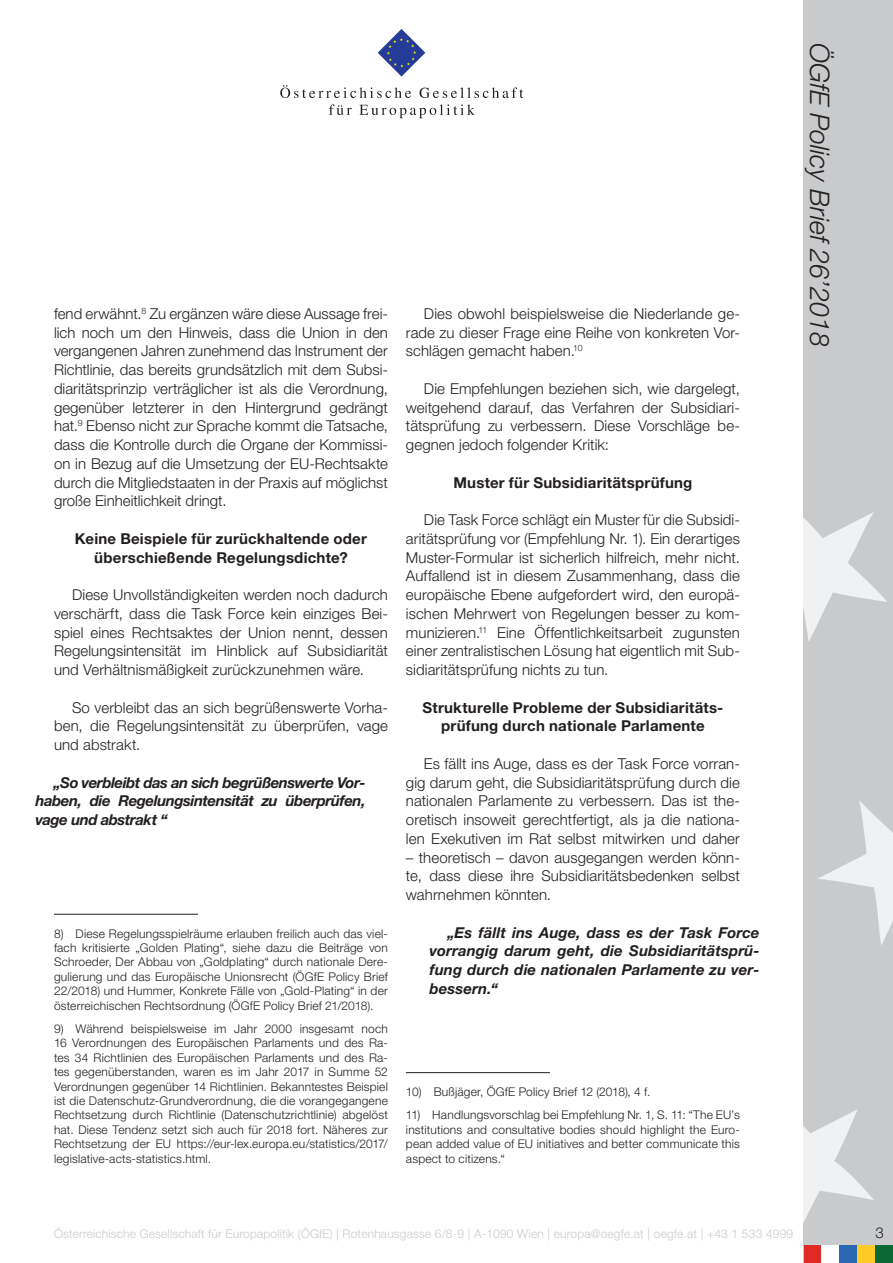
<style>
.page{position:relative;width:893px;height:1263px;background:#fff}
.page>*{position:absolute;margin:0;border:0;box-sizing:border-box;transform-origin:0 0}
.t1{font:italic 300 27px "Helvetica Neue LT Std";color:#231f20}
.Standard_Paragraph{font:300 15px/18.8px "Helvetica Neue LT Std";letter-spacing:.005em;color:#231f20;text-align:justify}
.Standard_Paragraph-2{font:italic 700 15px/18.8px "Helvetica Neue LT Std";letter-spacing:-.01em;color:#231f20;text-align:justify}
.Zwischenüberschrift{font:700 15px/18.8px "Helvetica Neue LT Std";letter-spacing:.015em;color:#231f20;text-align:center}
.Footnotes{font:300 12px/14.4px "Helvetica Neue LT Std";letter-spacing:.015em;color:#231f20;text-align:justify}
.t2{font:300 12px "Helvetica Neue LT Std";letter-spacing:.015em;color:#c9cacc}
</style>
<div class="page">
<div style="left:804px;top:0;width:89px;height:1263px;background:#c9cacc"></div>
<svg style="left:804px;top:512px;width:83px;height:130px"></svg>
<svg style="left:818px;top:801px;width:75px;height:144px"></svg>
<svg style="left:804px;top:1110px;width:70px;height:111px"></svg>
<svg style="left:378px;top:29px;width:47px;height:48px"></svg>
<svg style="left:280px;top:85px;width:131px;height:13px"></svg>
<svg style="left:420px;top:87px;width:103px;height:11px"></svg>
<svg style="left:329px;top:104px;width:23px;height:11px"></svg>
<svg style="left:359px;top:104px;width:116px;height:14px"></svg>
<div style="left:857px;top:1245px;width:18px;height:18px;background:#fecb26"></div>
<div style="left:839px;top:1245px;width:18px;height:18px;background:#2b68b3"></div>
<div style="left:804px;top:1245px;width:17px;height:18px;background:#de2b26"></div>
<div style="left:875px;top:1245px;width:18px;height:18px;background:#0b6936"></div>
<div style="left:821px;top:1245px;width:18px;height:18px;background:#fff"></div>
<hr style="left:54px;top:914px;width:144px;height:1px;background:#231f20">
<hr style="left:406px;top:1072px;width:144px;height:1px;background:#231f20">
<p class="Standard_Paragraph" style="left:54px;top:304px;width:335px">fend erwähnt.<sup>8</sup> Zu ergänzen wäre diese Aussage frei&shy;lich noch um den Hinweis, dass die Union in den vergangenen Jahren zunehmend das Instrument der Richtlinie, das bereits grundsätzlich mit dem Subsi&shy;diaritätsprinzip verträglicher ist als die Verordnung, gegenüber letzterer in den Hintergrund gedrängt hat.<sup>9</sup> Ebenso nicht zur Sprache kommt die Tatsache, dass die Kontrolle durch die Organe der Kommissi&shy;on in Bezug auf die Umsetzung der EU-Rechtsakte durch die Mitgliedstaaten in der Praxis auf möglichst große Einheitlichkeit dringt.</p>
<p class="Zwischenüberschrift" style="left:75px;top:529px;width:293px">Keine Beispiele für zurückhaltende oder überschießende Regelungsdichte?</p>
<p class="Standard_Paragraph" style="left:54px;top:585px;width:335px;text-indent:18px">Diese Unvollständigkeiten werden noch dadurch verschärft, dass die Task Force kein einziges Bei&shy;spiel eines Rechtsaktes der Union nennt, dessen Regelungsintensität im Hinblick auf Subsidiarität und Verhältnismäßigkeit zurückzunehmen wäre.</p>
<p class="Standard_Paragraph" style="left:54px;top:697px;width:335px;text-indent:18px">So verbleibt das an sich begrüßenswerte Vorha&shy;ben, die Regelungsintensität zu überprüfen, vage und abstrakt.</p>
<p class="Standard_Paragraph-2" style="left:36px;top:772px;width:332px;text-indent:18px">„So verbleibt das an sich begrüßenswerte Vor&shy;haben, die Regelungsintensität zu überprüfen, vage und abstrakt “</p>
<p class="Footnotes" style="left:54px;top:926px;width:335px">8) Diese Regelungsspielräume erlauben freilich auch das viel&shy;fach kritisierte „Golden Plating“, siehe dazu die Beiträge von Schroeder, Der Abbau von „Goldplating“ durch nationale Dere&shy;gulierung und das Europäische Unionsrecht (ÖGfE Policy Brief 22/2018) und Hummer, Konkrete Fälle von „Gold-Plating“ in der österreichischen Rechtsordnung (ÖGfE Policy Brief 21/2018).</p>
<p class="Footnotes" style="left:54px;top:1021px;width:335px">9) Während beispielsweise im Jahr 2000 insgesamt noch 16 Verordnungen des Europäischen Parlaments und des Ra&shy;tes 34 Richtlinien des Europäischen Parlaments und des Ra&shy;tes gegenüberstanden, waren es im Jahr 2017 in Summe 52<br>Verordnungen gegenüber 14 Richtlinien. Bekanntestes Beispiel ist die Datenschutz-Grundverordnung, die die vorangegangene Rechtsetzung durch Richtlinie (Datenschutzrichtlinie) abgelöst hat. Diese Tendenz setzt sich auch für 2018 fort. Näheres zur Rechtsetzung der EU https://eur-lex.europa.eu/statistics/2017/ legislative-acts-statistics.html.</p>
<p class="Standard_Paragraph" style="left:406px;top:304px;width:335px;text-indent:18px">Dies obwohl beispielsweise die Niederlande ge&shy;rade zu dieser Frage eine Reihe von konkreten Vor&shy;schlägen gemacht haben.<sup>10</sup></p>
<p class="Standard_Paragraph" style="left:406px;top:379px;width:335px;text-indent:18px">Die Empfehlungen beziehen sich, wie dargelegt, weitgehend darauf, das Verfahren der Subsidiari&shy;tätsprüfung zu verbessern. Diese Vorschläge be&shy;gegnen jedoch folgender Kritik:</p>
<p class="Zwischenüberschrift" style="left:453px;top:472px;width:241px">Muster für Subsidiaritätsprüfung</p>
<p class="Standard_Paragraph" style="left:406px;top:510px;width:335px;text-indent:18px">Die Task Force schlägt ein Muster für die Subsidi&shy;aritätsprüfung vor (Empfehlung Nr. 1). Ein derartiges Muster-Formular ist sicherlich hilfreich, mehr nicht.<br>Auffallend ist in diesem Zusammenhang, dass die europäische Ebene aufgefordert wird, den europä&shy;ischen Mehrwert von Regelungen besser zu kom&shy;munizieren.<sup>11</sup> Eine Öffentlichkeitsarbeit zugunsten einer zentralistischen Lösung hat eigentlich mit Sub&shy;sidiaritätsprüfung nichts zu tun.</p>
<p class="Zwischenüberschrift" style="left:422px;top:697px;width:302px">Strukturelle Probleme der Subsidiaritäts&shy;prüfung durch nationale Parlamente</p>
<p class="Standard_Paragraph" style="left:406px;top:754px;width:335px;text-indent:18px">Es fällt ins Auge, dass es der Task Force vorran&shy;gig darum geht, die Subsidiaritätsprüfung durch die nationalen Parlamente zu verbessern. Das ist the&shy;oretisch insoweit gerechtfertigt, als ja die nationa&shy;len Exekutiven im Rat selbst mitwirken und daher</p>
<p class="Standard_Paragraph" style="left:406px;top:847px;width:335px">– theoretisch – davon ausgegangen werden könn&shy;te, dass diese ihre Subsidiaritätsbedenken selbst wahrnehmen könnten.</p>
<p class="Standard_Paragraph-2" style="left:429px;top:922px;width:332px;text-indent:18px">„Es fällt ins Auge, dass es der Task Force vorrangig darum geht, die Subsidiaritätsprü&shy;fung durch die nationalen Parlamente zu ver&shy;bessern.“</p>
<p class="Footnotes" style="left:406px;top:1084px;width:246px">10) Bußjäger, ÖGfE Policy Brief 12 (2018), 4 f.</p>
<p class="Footnotes" style="left:406px;top:1108px;width:335px">11) Handlungsvorschlag bei Empfehlung Nr. 1, S. 11: “The EU’s institutions and consultative bodies should highlight the Euro&shy;pean added value of EU initiatives and better communicate this aspect to citizens.“</p>
<h1 class="t1" style="left:836px;top:43px;width:305px;rotate:90deg">ÖGfE Policy Brief 26’2018</h1>
<p class="t2" style="left:54px;top:1226px;width:741px">Österreichische Gesellschaft für Europapolitik (ÖGfE) | Rotenhausgasse 6/8-9 | A-1090 Wien | europa@oegfe.at | oegfe.at | +43 1 533 4999</p>
<p class="Standard_Paragraph" style="left:875px;top:1222px;width:10px">3</p>
</div>
